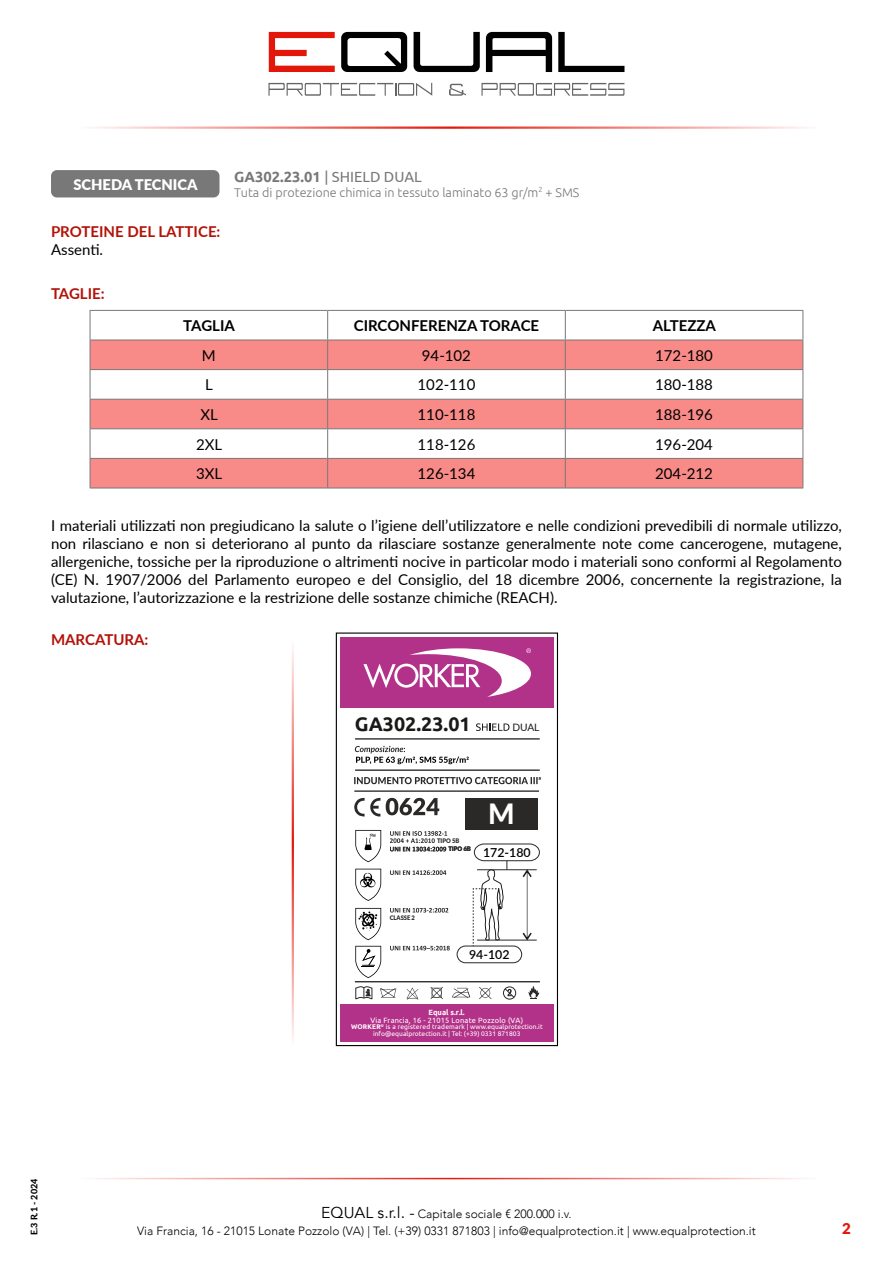
<style>
.page{position:relative;width:893px;height:1263px;background:#fff}
.page>*{position:absolute;margin:0;border:0;box-sizing:border-box;transform-origin:0 0}
.t1{font:800 27.9px "Lato";color:#fff}
.t2{font:700 19.65px "Ubuntu";color:#191917}
.t3{font:15px/18px "Lato";color:#000;text-align:justify}
.t4{font:700 15px "Lato";color:#b31208}
.t5{font:700 15px "Lato";color:#000}
.t6{font:900 15px "Lato";color:#e2180a}
.t7{font:700 14.7px "Ubuntu";color:#787878}
.t8{font:900 14.7px "Lato";color:#fff}
.t9{font:300 12.6px "Ubuntu";color:#787878}
.t10{font:600 12.45px "Lato";color:#000}
.t11{font:300 12px "Avenir";color:#000}
.t12{font:10.2px "Lato";color:#191917}
.t13{font:800 9px "Lato";color:#000}
.t14{font:7.5px "Ubuntu";color:#fff}
.t15{font:700 7.5px "Ubuntu";color:#fff}
.t16{font:6.75px/6.8px "Ubuntu";color:#fff}
.t17{font:900 6.3px/8.4px "Lato";color:#2b2828;scale:.93 1}
.s1{font-weight:400}
.s2{font-weight:700}
.s3{font-weight:400;font-size:15.75px}
</style>
<div class="page">
<svg style="left:269px;top:32px;width:66px;height:40px"></svg>
<svg style="left:341px;top:32px;width:66px;height:40px"></svg>
<svg style="left:414px;top:32px;width:66px;height:40px"></svg>
<svg style="left:486px;top:32px;width:66px;height:40px"></svg>
<svg style="left:558px;top:32px;width:66px;height:40px"></svg>
<svg style="left:268px;top:83px;width:164px;height:13px"></svg>
<svg style="left:449px;top:84px;width:17px;height:12px"></svg>
<svg style="left:481px;top:83px;width:143px;height:13px"></svg>
<div style="left:336px;top:632px;width:222px;height:414px;border:1px solid #000"></div>
<hr style="left:292px;top:637px;width:2px;height:408px;background:#e2180a">
<div style="left:51px;top:170px;width:168px;height:27px;background:#787878;border-radius:6px"></div>
<svg style="left:91px;top:341px;width:711px;height:147px;fill:#f88a87"></svg>
<hr style="left:90px;top:310px;width:238px;height:1px;background:#787878">
<hr style="left:328px;top:310px;width:237px;height:1px;background:#787878">
<hr style="left:565px;top:310px;width:238px;height:1px;background:#787878">
<hr style="left:90px;top:340px;width:238px;height:1px;background:#787878">
<hr style="left:328px;top:340px;width:237px;height:1px;background:#787878">
<hr style="left:565px;top:340px;width:238px;height:1px;background:#787878">
<hr style="left:90px;top:369px;width:238px;height:1px;background:#787878">
<hr style="left:328px;top:369px;width:237px;height:1px;background:#787878">
<hr style="left:565px;top:369px;width:238px;height:1px;background:#787878">
<hr style="left:90px;top:399px;width:238px;height:1px;background:#787878">
<hr style="left:328px;top:399px;width:237px;height:1px;background:#787878">
<hr style="left:565px;top:399px;width:238px;height:1px;background:#787878">
<hr style="left:90px;top:428px;width:238px;height:1px;background:#787878">
<hr style="left:328px;top:428px;width:237px;height:1px;background:#787878">
<hr style="left:565px;top:428px;width:238px;height:1px;background:#787878">
<hr style="left:90px;top:458px;width:238px;height:1px;background:#787878">
<hr style="left:328px;top:458px;width:237px;height:1px;background:#787878">
<svg style="left:327px;top:311px;width:1px;height:177px"></svg>
<hr style="left:565px;top:458px;width:238px;height:1px;background:#787878">
<svg style="left:565px;top:311px;width:1px;height:177px"></svg>
<hr style="left:90px;top:488px;width:238px;height:1px;background:#787878">
<hr style="left:328px;top:488px;width:237px;height:1px;background:#787878">
<hr style="left:565px;top:488px;width:238px;height:1px;background:#787878">
<svg style="left:90px;top:311px;width:1px;height:177px"></svg>
<svg style="left:802px;top:311px;width:1px;height:177px"></svg>
<div style="left:340px;top:637px;width:214px;height:71px;background:#b33289"></div>
<svg style="left:363px;top:648px;width:168px;height:49px"></svg>
<hr style="left:355px;top:981px;width:185px;height:1px;background:#2b2828">
<svg style="left:355px;top:987px;width:17px;height:12px"></svg>
<svg style="left:380px;top:988px;width:16px;height:10px"></svg>
<svg style="left:430px;top:987px;width:13px;height:12px"></svg>
<svg style="left:479px;top:987px;width:13px;height:12px"></svg>
<svg style="left:452px;top:988px;width:18px;height:10px"></svg>
<div style="left:503px;top:987px;width:13px;height:12px;border:1px solid #2b2828;border-radius:50%"></div>
<svg style="left:504px;top:988px;width:11px;height:10px"></svg>
<svg style="left:407px;top:987px;width:11px;height:13px"></svg>
<svg style="left:528px;top:986px;width:11px;height:13px"></svg>
<hr style="left:354px;top:790px;width:185px;height:2px;background:#2b2828">
<hr style="left:355px;top:769px;width:185px;height:2px;background:#2b2828">
<hr style="left:355px;top:738px;width:185px;height:1px;background:#2b2828">
<svg style="left:354px;top:797px;width:26px;height:20px"></svg>
<svg style="left:386px;top:798px;width:53px;height:17px"></svg>
<svg style="left:354px;top:777px;width:187px;height:7px"></svg>
<div style="left:457px;top:946px;width:65px;height:17px;border:1px solid #2b2828;border-radius:8px"></div>
<svg style="left:473px;top:843px;width:67px;height:103px"></svg>
<div style="left:465px;top:798px;width:73px;height:31px;background:#2b2828"></div>
<div style="left:340px;top:1004px;width:213px;height:37px;background:#b33289"></div>
<svg style="left:355px;top:746px;width:114px;height:18px"></svg>
<svg style="left:476px;top:723px;width:33px;height:8px"></svg>
<svg style="left:355px;top:830px;width:26px;height:32px"></svg>
<svg style="left:355px;top:869px;width:26px;height:32px"></svg>
<svg style="left:390px;top:870px;width:56px;height:5px"></svg>
<svg style="left:355px;top:908px;width:26px;height:32px"></svg>
<svg style="left:390px;top:908px;width:58px;height:4px"></svg>
<svg style="left:355px;top:946px;width:26px;height:32px"></svg>
<svg style="left:390px;top:946px;width:60px;height:4px"></svg>
<svg style="left:390px;top:831px;width:57px;height:20px"></svg>
<p class="t8" style="left:73px;top:173px;width:126px">SCHEDA TECNICA</p>
<p class="t4" style="left:51px;top:221px;width:171px">PROTEINE DEL LATTICE:</p>
<p class="t3" style="left:51px;top:240px;width:54px">Assenti.</p>
<p class="t4" style="left:51px;top:283px;width:55px">TAGLIE:</p>
<p class="t7" style="left:234px;top:167px;width:189px">GA302.23.01 <span class="s1">| SHIELD DUAL</span></p>
<p class="t9" style="left:234px;top:185px;width:347px">Tuta di protezione chimica in tessuto laminato 63 gr/m<sup>2</sup> + SMS</p>
<p class="t5" style="left:183px;top:315px;width:53px">TAGLIA</p>
<p class="t5" style="left:354px;top:315px;width:187px">CIRCONFERENZA TORACE</p>
<p class="t5" style="left:653px;top:315px;width:65px">ALTEZZA</p>
<p class="t3" style="left:202px;top:346px;width:15px">M</p>
<p class="t3" style="left:422px;top:346px;width:51px">94-102</p>
<p class="t3" style="left:655px;top:346px;width:59px">172-180</p>
<p class="t3" style="left:205px;top:375px;width:9px">L</p>
<p class="t3" style="left:418px;top:375px;width:59px">102-110</p>
<p class="t3" style="left:655px;top:375px;width:59px">180-188</p>
<p class="t3" style="left:200px;top:405px;width:19px">XL</p>
<p class="t3" style="left:418px;top:405px;width:59px">110-118</p>
<p class="t3" style="left:655px;top:405px;width:59px">188-196</p>
<p class="t3" style="left:196px;top:435px;width:28px">2XL</p>
<p class="t3" style="left:418px;top:435px;width:59px">118-126</p>
<p class="t3" style="left:655px;top:435px;width:59px">196-204</p>
<p class="t3" style="left:196px;top:464px;width:28px">3XL</p>
<p class="t3" style="left:418px;top:464px;width:59px">126-134</p>
<p class="t3" style="left:655px;top:464px;width:59px">204-212</p>
<p class="t3" style="left:51px;top:515px;width:792px">I materiali utilizzati non pregiudicano la salute o l’igiene dell’utilizzatore e nelle condizioni prevedibili di normale utilizzo, non rilasciano e non si deteriorano al punto da rilasciare sostanze generalmente note come cancerogene, mutagene, allergeniche, tossiche per la riproduzione o altrimenti nocive in particolar modo i materiali sono conformi al Regolamento (CE) N. 1907/2006 del Parlamento europeo e del Consiglio, del 18 dicembre 2006, concernente la registrazione, la valutazione, l’autorizzazione e la restrizione delle sostanze chimiche (REACH).</p>
<p class="t4" style="left:51px;top:628px;width:99px">MARCATURA:</p>
<h2 class="t2" style="left:355px;top:712px;width:117px">GA302.23.01</h2>
<p class="t12" style="left:512px;top:719px;width:28px">DUAL</p>
<p class="t17" style="left:448px;top:836px;width:26px;text-indent:-11px">TIPO 5B<br>TIPO 6B</p>
<h1 class="t1" style="left:488px;top:793px;width:28px">M</h1>
<p class="t10" style="left:483px;top:843px;width:49px">172-180</p>
<p class="t17" style="left:390px;top:913px;width:29px">CLASSE 2</p>
<p class="t10" style="left:469px;top:945px;width:42px">94-102</p>
<p class="t15" style="left:429px;top:1008px;width:38px">Equal s.r.l.</p>
<p class="t14" style="left:370px;top:1016px;width:154px;rotate:-1deg">Via Francia, 16 - 21015 Lonate Pozzolo (VA)</p>
<p class="t16" style="left:351px;top:1024px;width:119px;rotate:-1deg"><sup>WOR</sup><span class="s2">KER</span><sup>©</sup> is a registered trademark |</p>
<p class="t16" style="left:373px;top:1023px;width:171px;text-indent:97px">www.equalprotection.it info@equalprotection.it | Tel: (+39) 0331 871803</p>
<p class="t13" style="left:27px;top:1235px;width:58px;rotate:-90deg">E.3 R.1 - 2024</p>
<p class="t11" style="left:321px;top:1206px;width:252px"><span class="s3">EQUAL s.r.l. -</span> Capitale sociale € 200.000 i.v.</p>
<p class="t11" style="left:137px;top:1224px;width:620px">Via Francia, 16 - 21015 Lonate Pozzolo (VA) | Tel. (+39) 0331 871803 | info@equalprotection.it | www.equalprotection.it</p>
<p class="t6" style="left:842px;top:1218px;width:10px">2</p>
</div>
